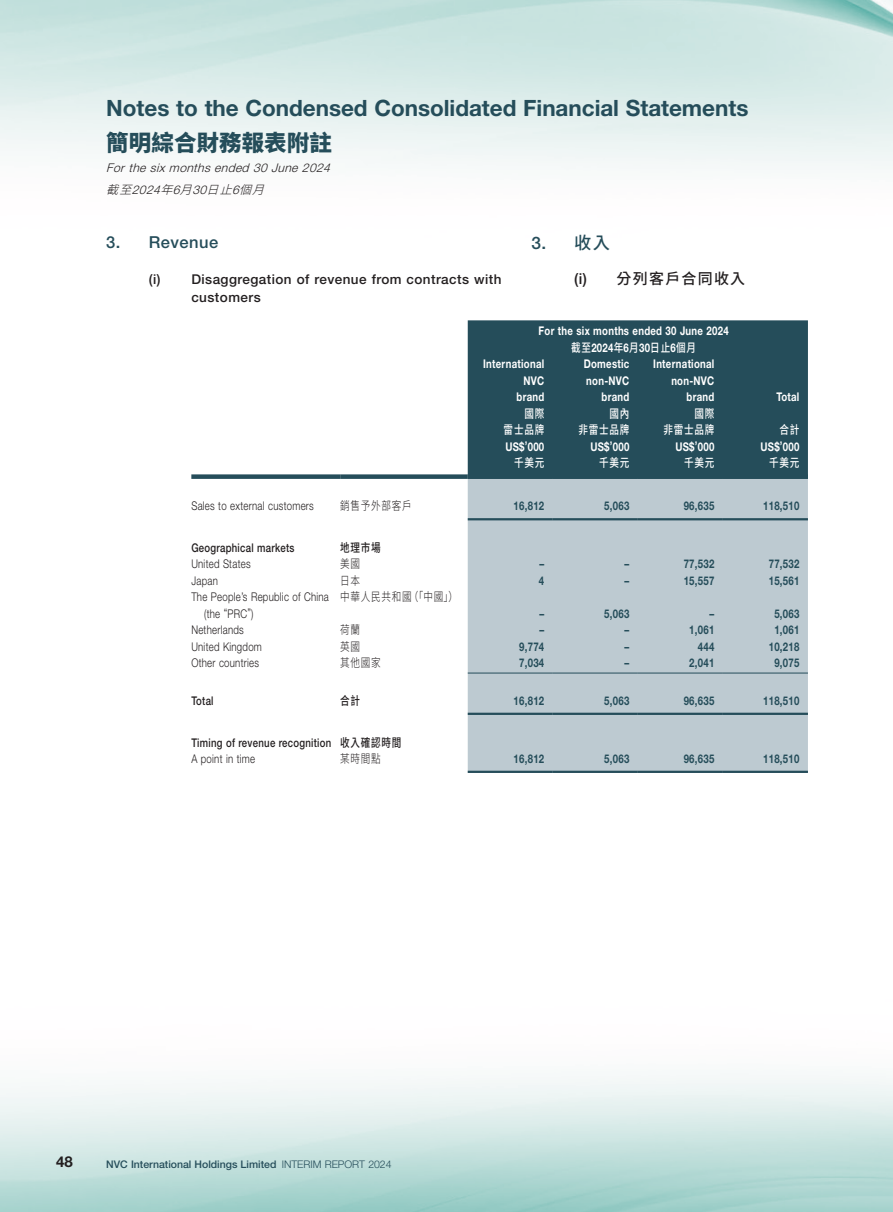
<style>
.page{position:relative;width:893px;height:1212px;background:#fff}
.page>*{position:absolute;margin:0;border:0;box-sizing:border-box;transform-origin:0 0}
.t1{font:700 22.5px "Helvetica Neue LT Std";color:#254d5a}
.t2{font:800 22.5px "Source Han Sans TC";letter-spacing:.005em;color:#254d5a}
.C_Heading_1{font:500 17.25px "Helvetica Neue LT Std";color:#254d5a}
.Heading_1{font:500 16.5px "Helvetica Neue LT Std";letter-spacing:.03em;color:#254d5a}
.C_Heading_2{font:500 15px "Source Han Sans TC";letter-spacing:.085em;color:#231f20}
.t3{font:700 15px "Helvetica Neue LT Std";color:#231f20}
.Heading_2{font:500 13.5px/18px "Helvetica Neue LT Std";letter-spacing:.035em;color:#231f20}
.Body_Text{font:700 12px "Helvetica Neue LT Std";letter-spacing:.03em;color:#254d5a;scale:.8 1}
.Body_Text-2{font:700 12px "Helvetica Neue LT Std";letter-spacing:.03em;color:#fff;scale:.8 1}
.Body_Text-3{font:300 12px/16.5px "Helvetica Neue LT Std";letter-spacing:.03em;color:#231f20;scale:.8 1}
.Body_Text-4{font:500 12px "Source Han Sans TC";letter-spacing:.08em;color:#fff;scale:.8 1}
.Body_Text-5{font:500 12px "Helvetica Neue LT Std";letter-spacing:.03em;color:#231f20;scale:.8 1}
.Body_Text-6{font:300 12px "Source Han Sans TC";letter-spacing:.08em;color:#231f20;scale:.8 1}
.t4{font:italic 300 12px "Helvetica Neue LT Std";color:#231f20}
.t5{font:italic 300 12px "Source Han Sans TC";color:#231f20}
.Body_Text-7{font:500 12px "Source Han Sans TC";letter-spacing:.08em;color:#231f20;scale:.8 1}
.t6{font:500 10.5px "Helvetica Neue LT Std";color:#254d5a}
.s1{font-family:"Helvetica Neue LT Std"}
.s2{font-family:"Source Han Sans TC"}
.s3{font-family:"Helvetica Neue LT Std";font-weight:700}
.s4{font-weight:300}
</style>
<div class="page">
<img style="left:0;top:0;width:893px;height:1212px">
<div style="left:468px;top:320px;width:340px;height:154px;background:#254d5a"></div>
<div style="left:468px;top:479px;width:340px;height:292px;background:#bdcad1"></div>
<div style="left:191px;top:474px;width:149px;height:5px;background:#254d5a"></div>
<div style="left:340px;top:474px;width:128px;height:5px;background:#254d5a"></div>
<div style="left:468px;top:474px;width:85px;height:5px;background:#254d5a"></div>
<div style="left:553px;top:474px;width:85px;height:5px;background:#254d5a"></div>
<div style="left:638px;top:474px;width:85px;height:5px;background:#254d5a"></div>
<div style="left:723px;top:474px;width:85px;height:5px;background:#254d5a"></div>
<hr style="left:468px;top:518px;width:85px;height:2px;background:#254d5a">
<hr style="left:553px;top:518px;width:85px;height:2px;background:#254d5a">
<hr style="left:638px;top:518px;width:85px;height:2px;background:#254d5a">
<hr style="left:723px;top:518px;width:85px;height:2px;background:#254d5a">
<hr style="left:468px;top:673px;width:85px;height:1px;background:#254d5a">
<hr style="left:553px;top:673px;width:85px;height:1px;background:#254d5a">
<hr style="left:638px;top:673px;width:85px;height:1px;background:#254d5a">
<hr style="left:723px;top:673px;width:85px;height:1px;background:#254d5a">
<hr style="left:468px;top:713px;width:85px;height:2px;background:#254d5a">
<hr style="left:553px;top:713px;width:85px;height:2px;background:#254d5a">
<hr style="left:638px;top:713px;width:85px;height:2px;background:#254d5a">
<hr style="left:723px;top:713px;width:85px;height:2px;background:#254d5a">
<hr style="left:468px;top:771px;width:85px;height:2px;background:#254d5a">
<hr style="left:553px;top:771px;width:85px;height:2px;background:#254d5a">
<hr style="left:638px;top:771px;width:85px;height:2px;background:#254d5a">
<hr style="left:723px;top:771px;width:85px;height:2px;background:#254d5a">
<h1 class="t1" style="left:106px;top:94px;width:644px">Notes to the Condensed Consolidated Financial Statements</h1>
<h1 class="t2" style="left:106px;top:130px;width:227px">簡明綜合財務報表附註</h1>
<p class="t4" style="left:106px;top:161px;width:229px">Forthe sixmonthsended 30 June 2024</p>
<p class="t5" style="left:106px;top:183px;width:169px">截至<span class="s1">2024</span>年<span class="s1">6</span>月<span class="s1">30</span>日止<span class="s1">6</span>個月</p>
<p class="Heading_1" style="left:106px;top:233px;width:113px">3. Revenue</p>
<p class="Heading_2" style="left:191px;top:270px;width:312px;text-indent:-43px">(i) Disaggregation of revenue from contracts with customers</p>
<p class="C_Heading_1" style="left:531px;top:233px;width:80px">3. <span class="s2">收入</span></p>
<p class="C_Heading_2" style="left:574px;top:270px;width:173px"><span class="s1">(i)</span> 分列客戶合同收入</p>
<p class="Body_Text-2" style="left:539px;top:324px;width:239px">For the six months ended 30 June 2024</p>
<p class="Body_Text-4" style="left:571px;top:341px;width:158px">截至<span class="s3">2024</span>年<span class="s3">6</span>月<span class="s3">30</span>日止<span class="s3">6</span>個月</p>
<p class="Body_Text-2" style="left:483px;top:357px;width:78px">International</p>
<p class="Body_Text-2" style="left:584px;top:357px;width:58px">Domestic</p>
<p class="Body_Text-2" style="left:653px;top:357px;width:78px">International</p>
<p class="Body_Text-2" style="left:523px;top:373px;width:28px">NVC</p>
<p class="Body_Text-2" style="left:586px;top:373px;width:55px">non-NVC</p>
<p class="Body_Text-2" style="left:671px;top:373px;width:55px">non-NVC</p>
<p class="Body_Text-2" style="left:517px;top:390px;width:36px">brand</p>
<p class="Body_Text-2" style="left:602px;top:390px;width:36px">brand</p>
<p class="Body_Text-2" style="left:687px;top:390px;width:36px">brand</p>
<p class="Body_Text-2" style="left:776px;top:390px;width:30px">Total</p>
<p class="Body_Text-4" style="left:524px;top:407px;width:26px">國際</p>
<p class="Body_Text-4" style="left:504px;top:423px;width:52px">雷士品牌</p>
<p class="Body_Text-4" style="left:694px;top:407px;width:26px">國際</p>
<p class="Body_Text-4" style="left:663px;top:423px;width:65px">非雷士品牌</p>
<p class="Body_Text-4" style="left:779px;top:423px;width:26px">合計</p>
<p class="Body_Text-4" style="left:609px;top:407px;width:26px">國內</p>
<p class="Body_Text-4" style="left:578px;top:423px;width:65px">非雷士品牌</p>
<p class="Body_Text-2" style="left:505px;top:439px;width:50px">US$’000</p>
<p class="Body_Text-2" style="left:590px;top:439px;width:50px">US$’000</p>
<p class="Body_Text-2" style="left:675px;top:439px;width:50px">US$’000</p>
<p class="Body_Text-2" style="left:760px;top:439px;width:50px">US$’000</p>
<p class="Body_Text-4" style="left:514px;top:456px;width:39px">千美元</p>
<p class="Body_Text-4" style="left:599px;top:456px;width:39px">千美元</p>
<p class="Body_Text-4" style="left:684px;top:456px;width:39px">千美元</p>
<p class="Body_Text-4" style="left:769px;top:456px;width:39px">千美元</p>
<p class="Body_Text-3" style="left:191px;top:498px;width:155px">Sales to external customers</p>
<p class="Body_Text-6" style="left:340px;top:499px;width:91px">銷售予外部客戶</p>
<p class="Body_Text" style="left:514px;top:499px;width:40px">16,812</p>
<p class="Body_Text" style="left:604px;top:499px;width:33px">5,063</p>
<p class="Body_Text" style="left:684px;top:499px;width:40px">96,635</p>
<p class="Body_Text" style="left:763px;top:499px;width:47px">118,510</p>
<p class="Body_Text-5" style="left:191px;top:540px;width:130px">Geographical markets</p>
<p class="Body_Text-7" style="left:340px;top:541px;width:52px">地理市場</p>
<p class="Body_Text-3" style="left:191px;top:556px;width:76px">United States</p>
<p class="Body_Text-6" style="left:340px;top:557px;width:26px">美國</p>
<p class="Body_Text" style="left:539px;top:557px;width:8px">–</p>
<p class="Body_Text" style="left:624px;top:557px;width:8px">–</p>
<p class="Body_Text" style="left:684px;top:557px;width:40px">77,532</p>
<p class="Body_Text" style="left:769px;top:557px;width:40px">77,532</p>
<p class="Body_Text-3" style="left:191px;top:572px;width:35px">Japan</p>
<p class="Body_Text-6" style="left:340px;top:574px;width:26px">日本</p>
<p class="Body_Text" style="left:539px;top:573px;width:8px">4</p>
<p class="Body_Text" style="left:624px;top:573px;width:8px">–</p>
<p class="Body_Text" style="left:684px;top:573px;width:40px">15,557</p>
<p class="Body_Text" style="left:769px;top:573px;width:40px">15,561</p>
<p class="Body_Text-3" style="left:204px;top:589px;width:158px;text-indent:-13px">The People’s Republic of China (the “PRC”)</p>
<p class="Body_Text-6" style="left:340px;top:590px;width:149px">中華人民共和國（「中國」）</p>
<p class="Body_Text" style="left:539px;top:606px;width:8px">–</p>
<p class="Body_Text" style="left:604px;top:606px;width:33px">5,063</p>
<p class="Body_Text" style="left:710px;top:606px;width:8px">–</p>
<p class="Body_Text" style="left:774px;top:606px;width:33px">5,063</p>
<p class="Body_Text-3" style="left:191px;top:622px;width:67px">Netherlands</p>
<p class="Body_Text-6" style="left:340px;top:623px;width:26px">荷蘭</p>
<p class="Body_Text" style="left:539px;top:623px;width:8px">–</p>
<p class="Body_Text" style="left:624px;top:623px;width:8px">–</p>
<p class="Body_Text" style="left:689px;top:623px;width:33px">1,061</p>
<p class="Body_Text" style="left:774px;top:623px;width:33px">1,061</p>
<p class="Body_Text-3" style="left:191px;top:638px;width:90px">United Kingdom</p>
<p class="Body_Text-6" style="left:340px;top:640px;width:26px">英國</p>
<p class="Body_Text" style="left:519px;top:639px;width:33px">9,774</p>
<p class="Body_Text" style="left:624px;top:639px;width:8px">–</p>
<p class="Body_Text" style="left:698px;top:639px;width:22px">444</p>
<p class="Body_Text" style="left:769px;top:639px;width:40px">10,218</p>
<p class="Body_Text-3" style="left:191px;top:655px;width:86px">Other countries</p>
<p class="Body_Text-6" style="left:340px;top:656px;width:52px">其他國家</p>
<p class="Body_Text" style="left:519px;top:656px;width:33px">7,034</p>
<p class="Body_Text" style="left:624px;top:656px;width:8px">–</p>
<p class="Body_Text" style="left:689px;top:656px;width:33px">2,041</p>
<p class="Body_Text" style="left:774px;top:656px;width:33px">9,075</p>
<p class="Body_Text-5" style="left:191px;top:693px;width:29px">Total</p>
<p class="Body_Text-7" style="left:340px;top:694px;width:26px">合計</p>
<p class="Body_Text" style="left:514px;top:693px;width:40px">16,812</p>
<p class="Body_Text" style="left:604px;top:693px;width:33px">5,063</p>
<p class="Body_Text" style="left:684px;top:693px;width:40px">96,635</p>
<p class="Body_Text" style="left:763px;top:693px;width:47px">118,510</p>
<p class="Body_Text-5" style="left:191px;top:735px;width:176px">Timing of revenue recognition</p>
<p class="Body_Text-7" style="left:340px;top:735px;width:78px">收入確認時間</p>
<p class="Body_Text-3" style="left:191px;top:750px;width:81px">A point in time</p>
<p class="Body_Text-6" style="left:340px;top:752px;width:52px">某時間點</p>
<p class="Body_Text" style="left:514px;top:751px;width:40px">16,812</p>
<p class="Body_Text" style="left:604px;top:751px;width:33px">5,063</p>
<p class="Body_Text" style="left:684px;top:751px;width:40px">96,635</p>
<p class="Body_Text" style="left:763px;top:751px;width:47px">118,510</p>
<p class="t3" style="left:56px;top:1152px;width:18px">48</p>
<p class="t6" style="left:106px;top:1158px;width:287px">NVC International Holdings Limited <span class="s4">INTERIM REPORT 2024</span></p>
</div>
